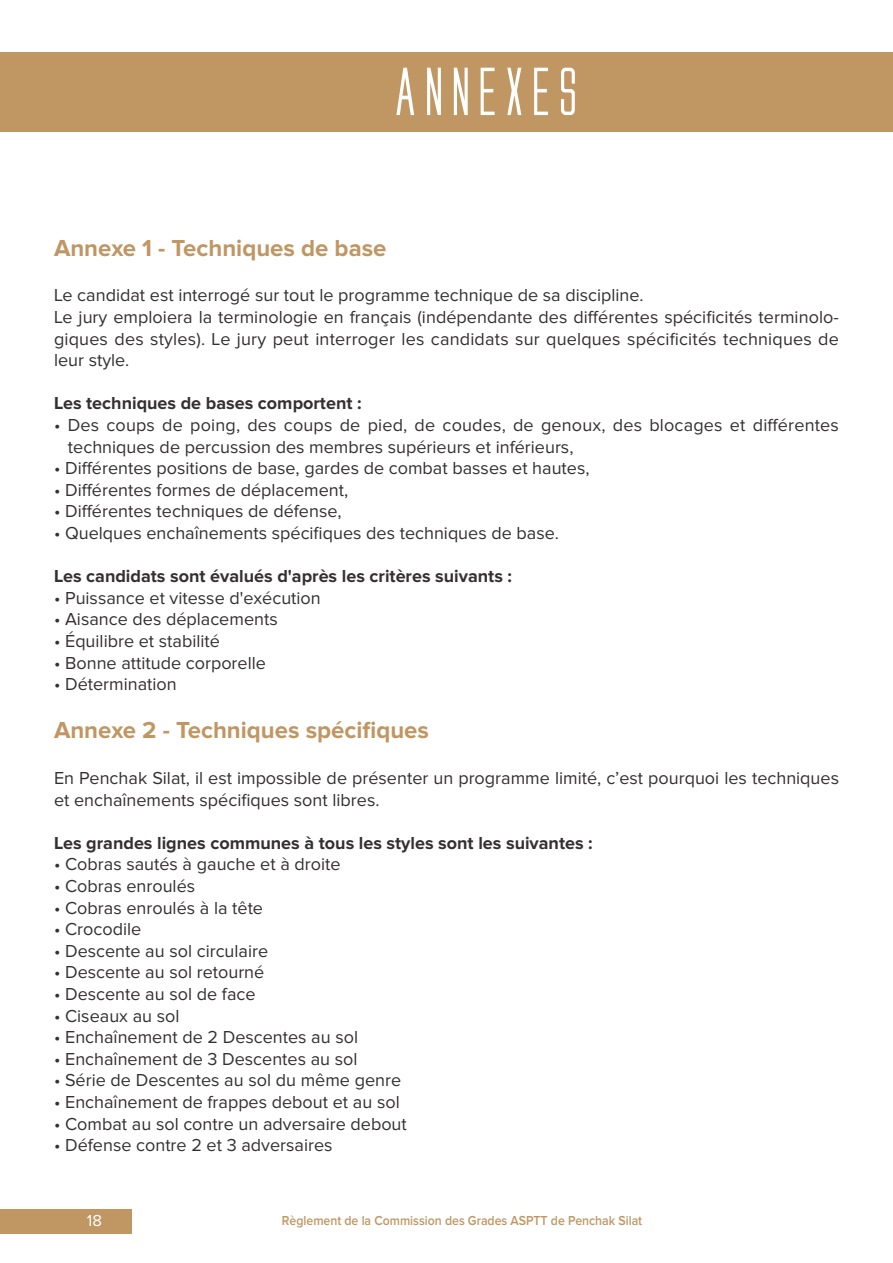
<style>
.page{position:relative;width:893px;height:1263px;background:#fff}
.page>*{position:absolute;margin:0;border:0;box-sizing:border-box;transform-origin:0 0}
.t1{font:700 63px "Alien League";color:#fff}
.t2{font:700 24px "Proxima Nova";color:#c09663}
.t3{font:18px/21.6px "Proxima Nova";color:#343032}
.t4{font:700 18px "Proxima Nova";color:#343032}
.t5{font:16.5px "Proxima Nova";color:#fff}
.t6{font:600 13.5px "Proxima Nova";color:#c09663;scale:.91 1}
</style>
<div class="page">
<div style="left:0;top:1209px;width:132px;height:24px;background:#c09663"></div>
<div style="left:0;top:52px;width:893px;height:80px;background:#c09663"></div>
<h1 class="t1" style="left:392px;top:68px;width:193px">ANNEXES</h1>
<h2 class="t2" style="left:54px;top:240px;width:334px">Annexe 1 - Techniques de base</h2>
<p class="t3" style="left:54px;top:286px;width:786px">Le candidat est interrogé sur tout le programme technique de sa discipline.<br>Le jury emploiera la terminologie en français (indépendante des différentes spécificités terminolo&shy;giques des styles). Le jury peut interroger les candidats sur quelques spécificités techniques de leur style.</p>
<p class="t4" style="left:54px;top:397px;width:309px">Les techniques de bases comportent :</p>
<p class="t3" style="left:68px;top:416px;width:772px;text-indent:-14px">• Des coups de poing, des coups de pied, de coudes, de genoux, des blocages et différentes techniques de percussion des membres supérieurs et inférieurs,</p>
<p class="t3" style="left:54px;top:459px;width:537px">• Différentes positions de base, gardes de combat basses et hautes,</p>
<p class="t3" style="left:54px;top:481px;width:296px">• Différentes formes de déplacement,</p>
<p class="t3" style="left:54px;top:502px;width:289px">• Différentes techniques de défense,</p>
<p class="t3" style="left:54px;top:524px;width:506px">• Quelques enchaînements spécifiques des techniques de base.</p>
<p class="t4" style="left:54px;top:570px;width:459px">Les candidats sont évalués d'après les critères suivants :</p>
<p class="t3" style="left:54px;top:589px;width:268px">• Puissance et vitesse d'exécution</p>
<p class="t3" style="left:54px;top:610px;width:225px">• Aisance des déplacements</p>
<p class="t3" style="left:54px;top:632px;width:167px">• Équilibre et stabilité</p>
<p class="t3" style="left:54px;top:654px;width:213px">• Bonne attitude corporelle</p>
<p class="t3" style="left:54px;top:675px;width:124px">• Détermination</p>
<h2 class="t2" style="left:54px;top:722px;width:376px">Annexe 2 - Techniques spécifiques</h2>
<p class="t3" style="left:54px;top:769px;width:786px">En Penchak Silat, il est impossible de présenter un programme limité, c’est pourquoi les techniques et enchaînements spécifiques sont libres.</p>
<p class="t4" style="left:54px;top:837px;width:540px">Les grandes lignes communes à tous les styles sont les suivantes :</p>
<p class="t3" style="left:54px;top:855px;width:288px">• Cobras sautés à gauche et à droite</p>
<p class="t3" style="left:54px;top:877px;width:143px">• Cobras enroulés</p>
<p class="t3" style="left:54px;top:898px;width:211px">• Cobras enroulés à la tête</p>
<p class="t3" style="left:54px;top:920px;width:89px">• Crocodile</p>
<p class="t3" style="left:54px;top:942px;width:216px">• Descente au sol circulaire</p>
<p class="t3" style="left:54px;top:963px;width:212px">• Descente au sol retourné</p>
<p class="t3" style="left:54px;top:985px;width:203px">• Descente au sol de face</p>
<p class="t3" style="left:54px;top:1006px;width:127px">• Ciseaux au sol</p>
<p class="t3" style="left:54px;top:1028px;width:306px">• Enchaînement de 2 Descentes au sol</p>
<p class="t3" style="left:54px;top:1050px;width:305px">• Enchaînement de 3 Descentes au sol</p>
<p class="t3" style="left:54px;top:1071px;width:349px">• Série de Descentes au sol du même genre</p>
<p class="t3" style="left:54px;top:1093px;width:347px">• Enchaînement de frappes debout et au sol</p>
<p class="t3" style="left:54px;top:1114px;width:354px">• Combat au sol contre un adversaire debout</p>
<p class="t3" style="left:54px;top:1136px;width:280px">• Défense contre 2 et 3 adversaires</p>
<p class="t5" style="left:87px;top:1215px;width:17px">18</p>
<p class="t6" style="left:282px;top:1216px;width:397px">Règlement de la Commission des Grades ASPTT de Penchak Silat</p>
</div>
